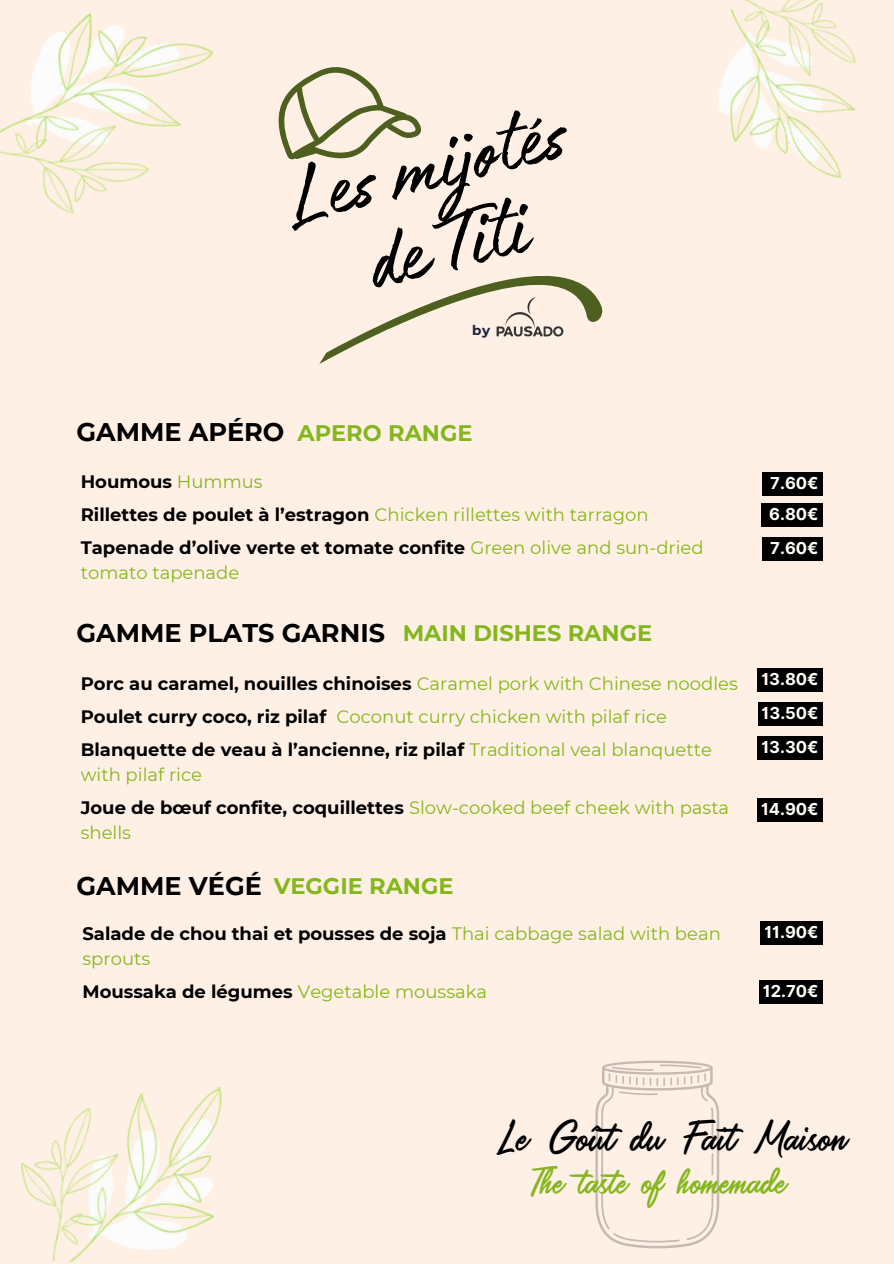
<style>
.page{position:relative;width:894px;height:1264px;background:#fff}
.page>*{position:absolute;margin:0;border:0;box-sizing:border-box;transform-origin:0 0}
.t1{font:91.65px/82.3px "Authenia Solid";color:#000;text-align:center}
.t2{font:38.85px "Saltery Alternate";color:#000}
.t3{font:34.35px "Saltery Alternate";color:#84b71d}
.t4{font:700 25.5px "Montserrat";color:#000}
.t5{font:700 22.5px "Montserrat";color:#84b71d}
.t6{font:700 18px "Montserrat";color:#000}
.t7{font:18px "Montserrat";color:#84b71d}
.t8{font:700 16.5px "Inter";color:#fffef9}
.t9{font:700 13.5px "Montserrat";color:#152039}
.s1{font-weight:400;color:#84b71d}
.s2{font-weight:700;color:#000}
</style>
<div class="page">
<div style="left:0;top:0;width:893px;height:1263px;background:#fff0e5"></div>
<svg style="left:319px;top:283px;width:284px;height:81px"></svg>
<img style="left:479px;top:275px;width:101px;height:89px">
<svg style="left:278px;top:67px;width:144px;height:93px"></svg>
<img style="left:718px;top:0;width:138px;height:178px">
<img style="left:21px;top:1087px;width:201px;height:175px">
<div style="left:602px;top:1060px;width:110px;height:14px;border:2px solid #222;border-radius:50%"></div>
<svg style="left:595px;top:1063px;width:124px;height:185px"></svg>
<div style="left:761px;top:503px;width:61px;height:23px;background:#000"></div>
<div style="left:757px;top:668px;width:65px;height:23px;background:#000"></div>
<div style="left:757px;top:702px;width:65px;height:23px;background:#000"></div>
<div style="left:762px;top:537px;width:60px;height:23px;background:#000"></div>
<div style="left:762px;top:472px;width:60px;height:23px;background:#000"></div>
<div style="left:757px;top:736px;width:65px;height:23px;background:#000"></div>
<div style="left:756px;top:798px;width:66px;height:24px;background:#000"></div>
<div style="left:760px;top:921px;width:62px;height:23px;background:#000"></div>
<div style="left:758px;top:980px;width:64px;height:23px;background:#000"></div>
<img style="left:0;top:13px;width:214px;height:201px">
<p class="t1" style="left:282px;top:165px;width:283px;rotate:-14deg">Les mijotés de Titi</p>
<p class="t9" style="left:472px;top:322px;width:19px">by</p>
<h6 class="t4" style="left:77px;top:416px;width:209px">GAMME APÉRO</h6>
<h6 class="t5" style="left:297px;top:419px;width:176px">APERO RANGE</h6>
<p class="t6" style="left:81px;top:470px;width:183px">Houmous <span class="s1">Hummus</span></p>
<h1 class="t6" style="left:81px;top:503px;width:569px">Rillettes de poulet à l’estragon <span class="s1">Chicken rillettes with tarragon</span></h1>
<p class="t6" style="left:81px;top:536px;width:624px">Tapenade d’olive verte et tomate confite <span class="s1">Green olive and sun-dried</span></p>
<p class="t7" style="left:81px;top:561px;width:160px">tomato tapenade</p>
<h6 class="t4" style="left:77px;top:617px;width:310px">GAMME PLATS GARNIS</h6>
<h6 class="t5" style="left:402px;top:619px;width:251px">MAIN DISHES RANGE</h6>
<p class="t6" style="left:81px;top:672px;width:658px">Porc au caramel, nouilles chinoises <span class="s1">Caramel pork with Chinese noodles</span></p>
<h4 class="t7" style="left:81px;top:705px;width:587px"><span class="s2">Poulet curry coco, riz pilaf</span> Coconut curry chicken with pilaf rice</h4>
<h5 class="t6" style="left:81px;top:738px;width:632px">Blanquette de veau à l’ancienne, riz pilaf <span class="s1">Traditional veal blanquette</span></h5>
<p class="t7" style="left:81px;top:763px;width:123px">with pilaf rice</p>
<p class="t6" style="left:81px;top:796px;width:649px">Joue de bœuf confite, coquillettes <span class="s1">Slow-cooked beef cheek with pasta</span></p>
<p class="t7" style="left:81px;top:821px;width:52px">shells</p>
<p class="t4" style="left:77px;top:870px;width:187px">GAMME VÉGÉ</p>
<h5 class="t5" style="left:274px;top:872px;width:181px">VEGGIE RANGE</h5>
<p class="t6" style="left:82px;top:922px;width:639px">Salade de chou thai et pousses de soja <span class="s1">Thai cabbage salad with bean</span></p>
<h4 class="t7" style="left:82px;top:947px;width:69px">sprouts</h4>
<h6 class="t6" style="left:82px;top:980px;width:406px">Moussaka de légumes <span class="s1">Vegetable moussaka</span></h6>
<h6 class="t8" style="left:770px;top:473px;width:50px">7.60€</h6>
<p class="t8" style="left:769px;top:504px;width:51px">6.80€</p>
<p class="t8" style="left:770px;top:538px;width:50px">7.60€</p>
<p class="t8" style="left:761px;top:669px;width:59px">13.80€</p>
<p class="t8" style="left:761px;top:703px;width:58px">13.50€</p>
<h6 class="t8" style="left:761px;top:737px;width:59px">13.30€</h6>
<h4 class="t8" style="left:760px;top:799px;width:59px">14.90€</h4>
<p class="t8" style="left:764px;top:921px;width:56px">11.90€</p>
<p class="t8" style="left:762px;top:981px;width:57px">12.70€</p>
<p class="t2" style="left:496px;top:1107px;width:353px">Le Goût du Fait Maison</p>
<p class="t3" style="left:527px;top:1154px;width:261px">The taste of homemade</p>
</div>
